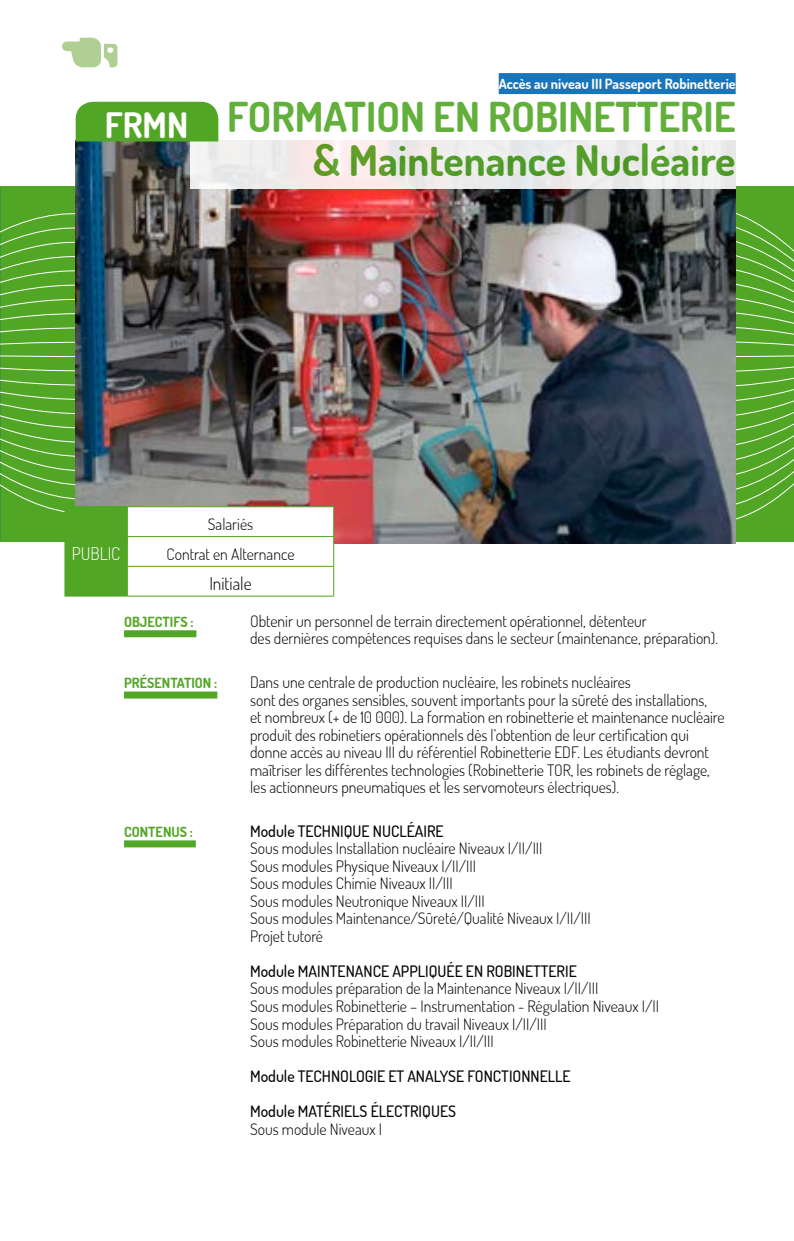
<style>
.page{position:relative;width:794px;height:1241px;background:#fff}
.page>*{position:absolute;margin:0;border:0;box-sizing:border-box;transform-origin:0 0}
.t1{font:700 42px "Dosis";color:#52a625}
.t2{font:700 41.12px "Dosis";color:#52a625}
.t3{font:700 35px "Dosis";color:#fff}
.t4{font:300 17.5px "Dosis";color:#000}
.t5{font:300 17.5px "Dosis";letter-spacing:-.005em;color:#fff}
.t6{font:300 15.75px/17.5px "Dosis";color:#000}
.t7{font:500 15.75px "Dosis";color:#000}
.t8{font:700 14px "Dosis";color:#fff}
.t9{font:700 14px "Dosis";color:#52a625}
</style>
<div class="page">
<svg style="left:0;top:80px;width:794px;height:558px"></svg>
<div style="left:124px;top:630px;width:72px;height:7px;background:#52a625"></div>
<div style="left:124px;top:691px;width:93px;height:7px;background:#52a625"></div>
<div style="left:124px;top:840px;width:72px;height:7px;background:#52a625"></div>
<img style="left:76px;top:141px;width:659px;height:403px">
<div style="left:65px;top:506px;width:62px;height:90px;background:#52a625"></div>
<hr style="left:64px;top:506px;width:63px;height:1px;background:#52a625">
<svg style="left:64px;top:507px;width:1px;height:29px"></svg>
<hr style="left:64px;top:536px;width:1px;height:30px;background:#52a625">
<svg style="left:64px;top:566px;width:1px;height:29px"></svg>
<hr style="left:64px;top:595px;width:63px;height:1px;background:#52a625">
<svg style="left:127px;top:506px;width:207px;height:89px"></svg>
<hr style="left:127px;top:595px;width:207px;height:1px;background:#52a625">
<svg style="left:190px;top:74px;width:545px;height:115px"></svg>
<div style="left:499px;top:73px;width:236px;height:21px;background:#1a75b8"></div>
<div style="left:76px;top:102px;width:142px;height:39px;background:#52a625"></div>
<svg style="left:62px;top:38px;width:55px;height:29px"></svg>
<h3 class="t3" style="left:105px;top:101px;width:85px">FRMN</h3>
<p class="t8" style="left:499px;top:74px;width:238px">Accès au niveau III Passeport Robinetterie</p>
<h2 class="t2" style="left:227px;top:89px;width:510px">FORMATION EN ROBINETTERIE</h2>
<h1 class="t1" style="left:313px;top:131px;width:424px">&amp; Maintenance Nucléaire</h1>
<p class="t5" style="left:72px;top:542px;width:50px">PUBLIC</p>
<p class="t6" style="left:167px;top:508px;width:129px;line-height:29.8px;text-align:center">Salariés<br>Contrat en Alternance</p>
<p class="t4" style="left:209px;top:571px;width:44px">Initiale</p>
<p class="t9" style="left:124px;top:612px;width:71px">OBJECTIFS :</p>
<p class="t6" style="left:250px;top:611px;width:469px">Obtenir un personnel de terrain directement opérationnel, détenteur<br>des dernières compétences requises dans le secteur (maintenance, préparation).</p>
<p class="t9" style="left:124px;top:673px;width:95px">PRÉSENTATION :</p>
<p class="t6" style="left:250px;top:672px;width:476px">Dans une centrale de production nucléaire, les robinets nucléaires<br>sont des organes sensibles, souvent importants pour la sûreté des installations,<br>et nombreux (+ de 10 000). La formation en robinetterie et maintenance nucléaire produit des robinetiers opérationnels dès l’obtention de leur certification qui donne accès au niveau III du référentiel Robinetterie EDF. Les étudiants devront maîtriser les différentes technologies (Robinetterie TOR, les robinets de réglage, les actionneurs pneumatiques et les servomoteurs électriques).</p>
<p class="t9" style="left:124px;top:822px;width:70px">CONTENUS :</p>
<p class="t7" style="left:250px;top:820px;width:195px">Module TECHNIQUE NUCLÉAIRE</p>
<p class="t6" style="left:250px;top:839px;width:342px">Sous modules Installation nucléaire Niveaux I/II/III<br>Sous modules Physique Niveaux I/II/III<br>Sous modules Chimie Niveaux II/III<br>Sous modules Neutronique Niveaux II/III<br>Sous modules Maintenance/Sûreté/Qualité Niveaux I/II/III Projet tutoré</p>
<p class="t7" style="left:250px;top:960px;width:328px">Module MAINTENANCE APPLIQUÉE EN ROBINETTERIE</p>
<p class="t6" style="left:250px;top:979px;width:410px">Sous modules préparation de la Maintenance Niveaux I/II/III<br>Sous modules Robinetterie – Instrumentation - Régulation Niveaux I/II Sous modules Préparation du travail Niveaux I/II/III<br>Sous modules Robinetterie Niveaux I/II/III</p>
<p class="t7" style="left:250px;top:1065px;width:322px">Module TECHNOLOGIE ET ANALYSE FONCTIONNELLE</p>
<p class="t7" style="left:250px;top:1100px;width:207px">Module MATÉRIELS ÉLECTRIQUES</p>
<p class="t6" style="left:250px;top:1119px;width:134px">Sous module Niveaux I</p>
</div>
